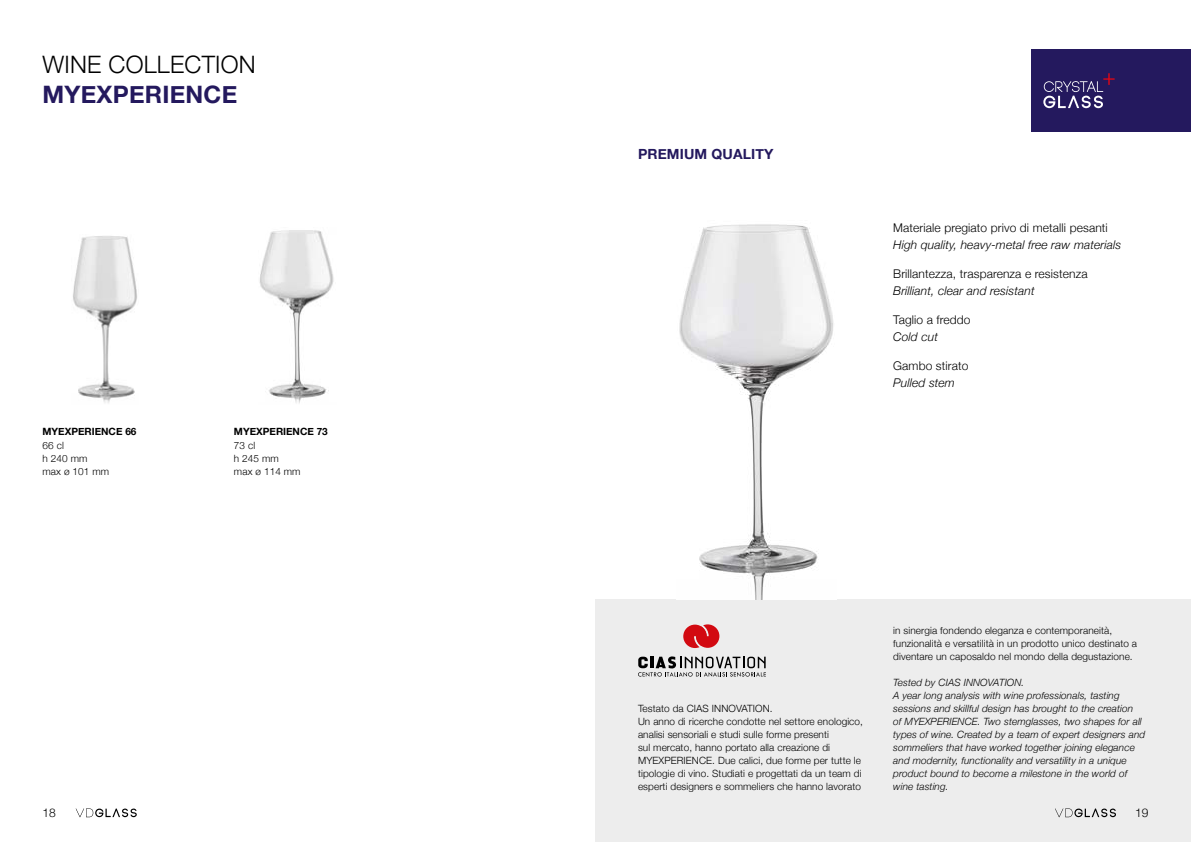
<style>
.page{position:relative;width:1191px;height:842px;background:#fff}
.page>*{position:absolute;margin:0;border:0;box-sizing:border-box;transform-origin:0 0}
.t1{font:300 24px "Helvetica Neue";letter-spacing:.01em;color:#000}
.t2{font:700 24px "Helvetica Neue";letter-spacing:.01em;color:#24195e}
.t3{font:700 14px "Helvetica Neue";letter-spacing:.01em;color:#24195e}
.t4{font:300 12px "Helvetica Neue";letter-spacing:.01em;color:#000}
.t5{font:italic 300 12px "Helvetica Neue";letter-spacing:.01em;color:#000}
.t6{font:300 10px/13px "Helvetica Neue";letter-spacing:.01em;color:#000}
.t7{font:italic 300 10px/13px "Helvetica Neue";letter-spacing:.01em;color:#000}
.t8{font:700 10px "Helvetica Neue";color:#000}
</style>
<div class="page">
<div style="left:595px;top:600px;width:596px;height:242px;background:#ededed"></div>
<div style="left:1031px;top:50px;width:160px;height:82px;background:#24195e"></div>
<svg style="left:1055px;top:808px;width:61px;height:9px"></svg>
<svg style="left:76px;top:808px;width:61px;height:9px"></svg>
<img style="left:73px;top:236px;width:64px;height:154px">
<img style="left:259px;top:230px;width:75px;height:160px">
<svg style="left:1043px;top:73px;width:71px;height:35px"></svg>
<svg style="left:638px;top:656px;width:128px;height:21px"></svg>
<svg style="left:683px;top:624px;width:36px;height:24px"></svg>
<img style="left:679px;top:224px;width:155px;height:376px">
<svg style="left:78px;top:390px;width:251px;height:13px"></svg>
<h1 class="t1" style="left:43px;top:45px;width:215px">WINE COLLECTION</h1>
<h1 class="t2" style="left:43px;top:75px;width:196px">MYEXPERIENCE</h1>
<p class="t8" style="left:43px;top:423px;width:95px">MYEXPERIENCE 66</p>
<p class="t6" style="left:43px;top:438px;width:68px">66 cl<br>h 240 mm<br>max ø 101 mm</p>
<p class="t8" style="left:234px;top:423px;width:95px">MYEXPERIENCE 73</p>
<p class="t6" style="left:234px;top:438px;width:68px">73 cl<br>h 245 mm<br>max ø 114 mm</p>
<h2 class="t3" style="left:638px;top:143px;width:137px">PREMIUM QUALITY</h2>
<p class="t4" style="left:893px;top:218px;width:216px">Materiale pregiato privo di metalli pesanti</p>
<p class="t5" style="left:893px;top:235px;width:229px">High quality, heavy-metal free raw materials</p>
<p class="t4" style="left:893px;top:264px;width:196px">Brillantezza, trasparenza e resistenza</p>
<p class="t5" style="left:893px;top:281px;width:143px">Brilliant, clear and resistant</p>
<p class="t4" style="left:893px;top:310px;width:79px">Taglio a freddo</p>
<p class="t5" style="left:893px;top:327px;width:46px">Cold cut</p>
<p class="t4" style="left:893px;top:356px;width:77px">Gambo stirato</p>
<p class="t5" style="left:893px;top:373px;width:63px">Pulled stem</p>
<p class="t6" style="left:638px;top:701px;width:226px">Testato da CIAS INNOVATION.<br>Un anno di ricerche condotte nel settore enologico, analisi sensoriali e studi sulle forme presenti<br>sul mercato, hanno portato alla creazione di MYEXPERIENCE. Due calici, due forme per tutte le tipologie di vino. Studiati e progettati da un team di esperti designers e sommeliers che hanno lavorato</p>
<p class="t6" style="left:893px;top:623px;width:245px">in sinergia fondendo eleganza e contemporaneità, funzionalità e versatilità in un prodotto unico destinato a diventare un caposaldo nel mondo della degustazione.</p>
<p class="t7" style="left:893px;top:675px;width:253px">Tested by CIAS INNOVATION.<br>A year long analysis with wine professionals, tasting sessions and skillful design has brought to the creation<br>of MYEXPERIENCE. Two stemglasses, two shapes for all types of wine. Created by a team of expert designers and sommeliers that have worked together joining elegance and modernity, functionality and versatility in a unique product bound to become a milestone in the world of wine tasting.</p>
<p class="t4" style="left:43px;top:803px;width:15px">18</p>
<p class="t4" style="left:1135px;top:803px;width:15px">19</p>
</div>
